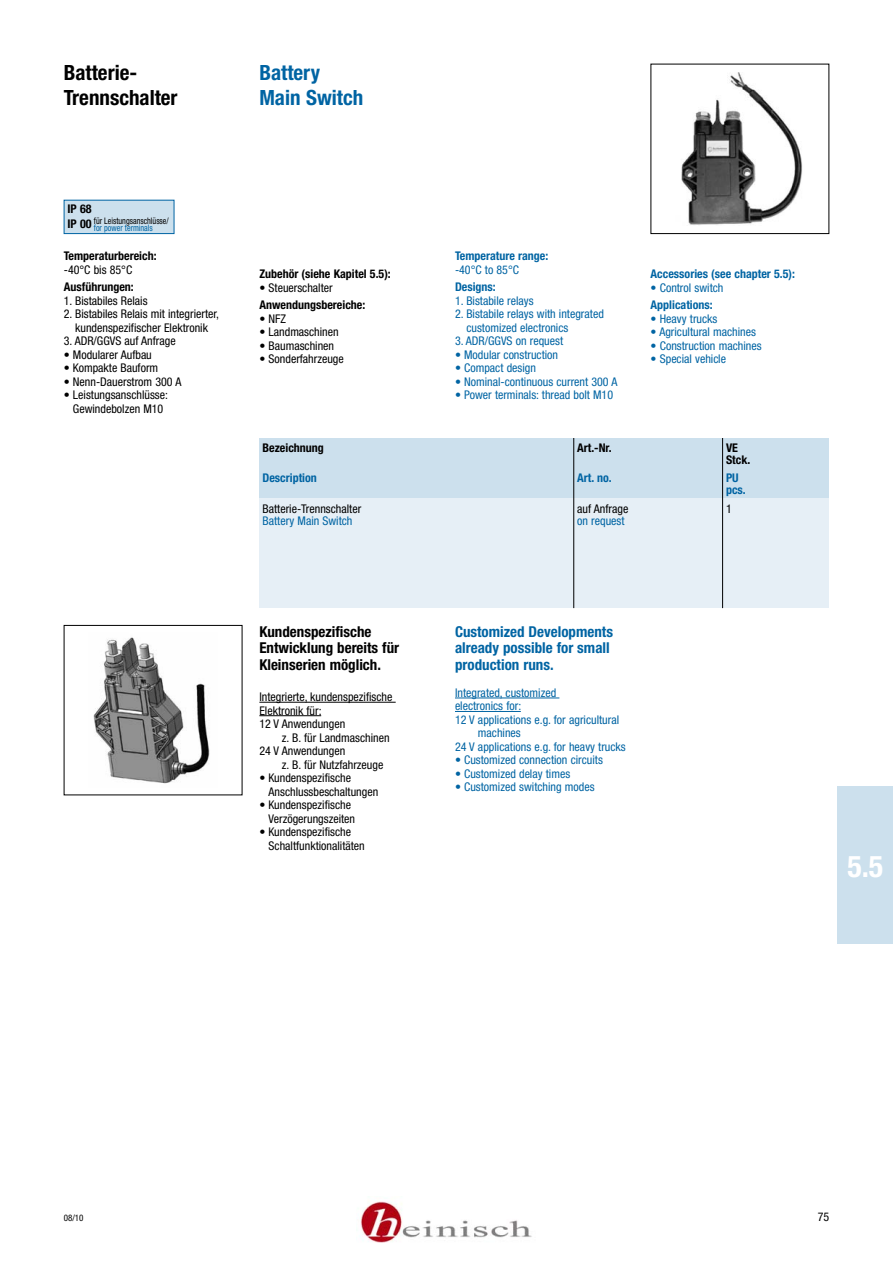
<style>
.page{position:relative;width:893px;height:1263px;background:#fff}
.page>*{position:absolute;margin:0;border:0;box-sizing:border-box;transform-origin:0 0}
.t1{font:700 condensed 30px "Helvetica Neue";color:#fff}
.t2{font:700 condensed 21px/25.2px "Helvetica Neue";color:#000}
.t3{font:700 condensed 21px/25.2px "Helvetica Neue";color:#0064a3}
.t4{font:700 condensed 15px/16.5px "Helvetica Neue";color:#0064a3}
.t5{font:700 condensed 15px/16.5px "Helvetica Neue";color:#000}
.t6{font:condensed 12px/13.5px "Helvetica Neue";color:#000}
.t7{font:condensed 12px/13.5px "Helvetica Neue";color:#0064a3}
.t8{font:700 condensed 12px/12px "Helvetica Neue";color:#000}
.t9{font:700 condensed 12px/12px "Helvetica Neue";color:#0064a3}
.t10{font:condensed 9px/7.5px "Helvetica Neue";color:#000;scale:.9 1}
.t11{font:condensed 9px "Helvetica Neue";color:#000}
.s1{font-weight:700;font-size:12px}
.s2{color:#0064a3}
</style>
<div class="page">
<div style="left:838px;top:787px;width:55px;height:157px;background:#cce0ed"></div>
<img style="left:681px;top:72px;width:121px;height:153px">
<div style="left:259px;top:497px;width:570px;height:111px;background:#e6eff6"></div>
<div style="left:259px;top:438px;width:570px;height:59px;background:#cce0ed"></div>
<hr style="left:573px;top:438px;width:1px;height:170px;background:#000">
<hr style="left:722px;top:438px;width:1px;height:170px;background:#000">
<img style="left:93px;top:637px;width:117px;height:147px">
<hr style="left:259px;top:702px;width:137px;height:1px;background:#000">
<hr style="left:259px;top:715px;width:62px;height:1px;background:#000">
<hr style="left:455px;top:698px;width:104px;height:1px;background:#0064a3">
<hr style="left:455px;top:711px;width:66px;height:1px;background:#0064a3">
<div style="left:64px;top:200px;width:110px;height:34px;background:#cce0ed"></div>
<div style="left:64px;top:200px;width:110px;height:34px;border:1px solid #0064a3"></div>
<img style="left:360px;top:1201px;width:172px;height:42px">
<h2 class="t2" style="left:64px;top:60px;width:115px">Batterie-<br>Trennschalter</h2>
<p class="t8" style="left:68px;top:202px;width:26px">IP 68</p>
<p class="t10" style="left:94px;top:217px;width:85px;text-indent:-26px"><span class="s1">IP 00</span> für Leistungsanschlüsse/ <span class="s2">for power terminals</span></p>
<p class="t8" style="left:64px;top:250px;width:94px">Temperaturbereich:</p>
<p class="t6" style="left:64px;top:263px;width:70px">-40°C bis 85°C</p>
<p class="t8" style="left:64px;top:281px;width:71px">Ausführungen:</p>
<p class="t6" style="left:64px;top:294px;width:85px">1. Bistabiles Relais</p>
<p class="t6" style="left:64px;top:307px;width:157px;text-align:center">2. Bistabiles Relais mit integrierter, kundenspezifischer Elektronik</p>
<p class="t6" style="left:64px;top:334px;width:114px">3. ADR/GGVS auf Anfrage</p>
<p class="t6" style="left:64px;top:348px;width:90px">• Modularer Aufbau</p>
<p class="t6" style="left:64px;top:361px;width:96px">• Kompakte Bauform</p>
<p class="t6" style="left:64px;top:375px;width:119px">• Nenn-Dauerstrom 300 A</p>
<p class="t6" style="left:64px;top:388px;width:106px;text-align:center">• Leistungsanschlüsse:<br>Gewindebolzen M10</p>
<h2 class="t3" style="left:259px;top:60px;width:105px">Battery<br>Main Switch</h2>
<p class="t8" style="left:259px;top:268px;width:133px">Zubehör (siehe Kapitel 5.5):</p>
<p class="t6" style="left:259px;top:281px;width:75px">• Steuerschalter</p>
<p class="t8" style="left:259px;top:299px;width:107px">Anwendungsbereiche:</p>
<p class="t6" style="left:259px;top:312px;width:28px">• NFZ</p>
<p class="t6" style="left:259px;top:325px;width:81px">• Landmaschinen</p>
<p class="t6" style="left:259px;top:339px;width:76px">• Baumaschinen</p>
<p class="t6" style="left:259px;top:352px;width:86px">• Sonderfahrzeuge</p>
<p class="t9" style="left:455px;top:250px;width:95px">Temperature range:</p>
<p class="t7" style="left:455px;top:263px;width:66px">-40°C to 85°C</p>
<p class="t9" style="left:455px;top:281px;width:42px">Designs:</p>
<p class="t7" style="left:455px;top:294px;width:80px">1. Bistabile relays</p>
<p class="t7" style="left:466px;top:307px;width:139px;text-indent:-11px">2. Bistabile relays with integrated customized electronics</p>
<p class="t7" style="left:455px;top:334px;width:110px">3. ADR/GGVS on request</p>
<p class="t7" style="left:455px;top:348px;width:105px">• Modular construction</p>
<p class="t7" style="left:455px;top:361px;width:82px">• Compact design</p>
<p class="t7" style="left:455px;top:375px;width:164px">• Nominal-continuous current 300 A</p>
<p class="t7" style="left:455px;top:388px;width:160px">• Power terminals: thread bolt M10</p>
<p class="t9" style="left:651px;top:268px;width:146px">Accessories (see chapter 5.5):</p>
<p class="t7" style="left:651px;top:280px;width:74px">• Control switch</p>
<p class="t9" style="left:651px;top:299px;width:64px">Applications:</p>
<p class="t7" style="left:651px;top:312px;width:68px">• Heavy trucks</p>
<p class="t7" style="left:651px;top:325px;width:107px">• Agricultural machines</p>
<p class="t7" style="left:651px;top:339px;width:112px">• Construction machines</p>
<p class="t7" style="left:651px;top:352px;width:77px">• Special vehicle</p>
<p class="t8" style="left:263px;top:441px;width:63px">Bezeichnung</p>
<p class="t8" style="left:577px;top:441px;width:36px">Art.-Nr.</p>
<p class="t8" style="left:726px;top:441px;width:26px">VE<br>Stck.</p>
<p class="t9" style="left:263px;top:471px;width:56px">Description</p>
<p class="t9" style="left:577px;top:471px;width:36px">Art. no.</p>
<p class="t9" style="left:726px;top:471px;width:21px">PU pcs.</p>
<p class="t6" style="left:263px;top:502px;width:100px">Batterie-Trennschalter</p>
<p class="t6" style="left:577px;top:502px;width:53px">auf Anfrage</p>
<p class="t6" style="left:726px;top:502px;width:7px">1</p>
<p class="t7" style="left:263px;top:514px;width:91px">Battery Main Switch</p>
<p class="t7" style="left:577px;top:514px;width:49px">on request</p>
<p class="t5" style="left:259px;top:623px;width:141px">Kundenspezifische<br>Entwicklung bereits für<br>Kleinserien möglich.</p>
<p class="t6" style="left:259px;top:690px;width:135px">Integrierte, kundenspezifische<br>Elektronik für:<br>12 V Anwendungen</p>
<p class="t6" style="left:259px;top:730px;width:132px;text-indent:23px">z. B. für Landmaschinen<br>24 V Anwendungen</p>
<p class="t6" style="left:282px;top:757px;width:103px">z. B. für Nutzfahrzeuge</p>
<p class="t6" style="left:269px;top:771px;width:111px;text-indent:-9px">• Kundenspezifische<br>Anschlussbeschaltungen</p>
<p class="t6" style="left:269px;top:798px;width:88px;text-indent:-9px">• Kundenspezifische<br>Verzögerungszeiten</p>
<p class="t6" style="left:269px;top:825px;width:98px;text-indent:-9px">• Kundenspezifische<br>Schaltfunktionalitäten</p>
<p class="t4" style="left:455px;top:623px;width:159px">Customized Developments already possible for small production runs.</p>
<p class="t7" style="left:455px;top:686px;width:103px">Integrated, customized</p>
<p class="t7" style="left:455px;top:699px;width:68px">electronics for:</p>
<p class="t7" style="left:455px;top:713px;width:166px">12 V applications e.g. for agricultural</p>
<p class="t7" style="left:478px;top:726px;width:44px">machines</p>
<p class="t7" style="left:455px;top:740px;width:172px">24 V applications e.g. for heavy trucks</p>
<p class="t7" style="left:455px;top:753px;width:149px">• Customized connection circuits</p>
<p class="t7" style="left:455px;top:767px;width:117px">• Customized delay times</p>
<p class="t7" style="left:455px;top:780px;width:141px">• Customized switching modes</p>
<h1 class="t1" style="left:847px;top:848px;width:37px">5.5</h1>
<p class="t11" style="left:64px;top:1213px;width:21px">08/10</p>
<p class="t6" style="left:818px;top:1210px;width:13px">75</p>
</div>
